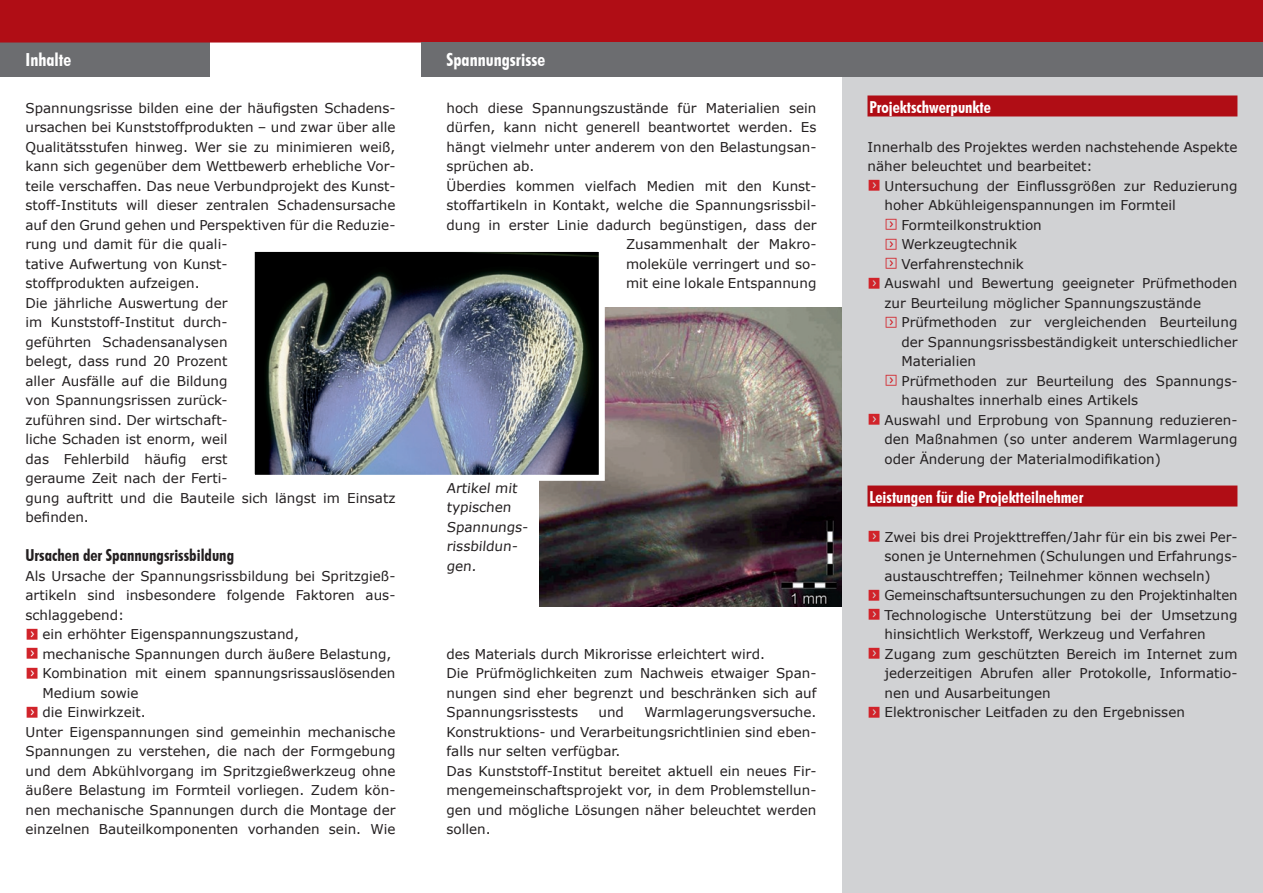
<style>
.page{position:relative;width:1263px;height:893px;background:#fff}
.page>*{position:absolute;margin:0;border:0;box-sizing:border-box;transform-origin:0 0}
.t1{font:700 condensed 18px "Futura BT";color:#fff}
.t2{font:700 condensed 16.5px "Futura BT";color:#fff}
.t3{font:700 condensed 16.5px "Futura BT";color:#231f20}
.t4{font:13.5px/19.5px "Verdana";color:#231f20}
.s1{font-family:"Button Bonus Square Negative";color:#d1232a}
.s2{font-family:"Button Bonus Square Positive";color:#d1232a}
</style>
<div class="page">
<img style="left:539px;top:308px;width:303px;height:298px">
<div style="left:842px;top:0;width:421px;height:893px;background:#d1d2d4"></div>
<div style="left:0;top:43px;width:210px;height:34px;background:#6c6d70"></div>
<div style="left:0;top:0;width:1263px;height:43px;background:#b00d15"></div>
<div style="left:421px;top:43px;width:842px;height:34px;background:#6c6d70"></div>
<div style="left:867px;top:95px;width:370px;height:21px;background:#b00d15"></div>
<div style="left:867px;top:485px;width:370px;height:21px;background:#b00d15"></div>
<img style="left:254px;top:251px;width:354px;height:233px">
<h1 class="t1" style="left:26px;top:49px;width:47px">Inhalte</h1>
<h1 class="t1" style="left:446px;top:49px;width:100px">Spannungsrisse</h1>
<p class="t4" style="left:26px;top:97px;width:371px">Spannungsrisse bilden eine der häufigsten Schadens&shy;ursachen bei Kunststoffprodukten – und zwar über alle Qualitätsstufen hinweg. Wer sie zu minimieren weiß, kann sich gegenüber dem Wettbewerb erhebliche Vor&shy;teile verschaffen. Das neue Verbundprojekt des Kunst&shy;stoff-Instituts will dieser zentralen Schadensursache auf den Grund gehen und Perspektiven für die Reduzie&shy;rung und damit für die quali-<br>tative Aufwertung von Kunst-<br>stoffprodukten aufzeigen.<br>Die jährliche Auswertung der<br>im Kunststoff-Institut durch-<br>geführten Schadensanalysen<br>belegt, dass rund 20 Prozent<br>aller Ausfälle auf die Bildung<br>von Spannungsrissen zurück-<br>zuführen sind. Der wirtschaft-<br>liche Schaden ist enorm, weil<br>das Fehlerbild häufig erst<br>geraume Zeit nach der Ferti-<br>gung auftritt und die Bauteile sich längst im Einsatz befinden.</p>
<p class="t3" style="left:26px;top:545px;width:210px">Ursachen der Spannungsrissbildung</p>
<p class="t4" style="left:26px;top:565px;width:371px">Als Ursache der Spannungsrissbildung bei Spritzgieß-</p>
<p class="t4" style="left:26px;top:585px;width:371px">artikeln sind insbesondere folgende Faktoren aus-</p>
<p class="t4" style="left:26px;top:604px;width:100px">schlaggebend:</p>
<p class="t4" style="left:26px;top:624px;width:275px"><span class="s1">f</span> ein erhöhter Eigenspannungszustand,</p>
<p class="t4" style="left:26px;top:643px;width:367px"><span class="s1">f</span> mechanische Spannungen durch äußere Belastung,</p>
<p class="t4" style="left:26px;top:663px;width:371px"><span class="s1">f</span> Kombination mit einem spannungsrissauslösenden</p>
<p class="t4" style="left:43px;top:682px;width:97px">Medium sowie</p>
<p class="t4" style="left:26px;top:702px;width:122px"><span class="s1">f</span> die Einwirkzeit.</p>
<p class="t4" style="left:26px;top:721px;width:371px">Unter Eigenspannungen sind gemeinhin mechanische</p>
<p class="t4" style="left:26px;top:741px;width:371px">Spannungen zu verstehen, die nach der Formgebung</p>
<p class="t4" style="left:26px;top:760px;width:371px">und dem Abkühlvorgang im Spritzgießwerkzeug ohne</p>
<p class="t4" style="left:26px;top:780px;width:371px">äußere Belastung im Formteil vorliegen. Zudem kön-</p>
<p class="t4" style="left:26px;top:799px;width:371px">nen mechanische Spannungen durch die Montage der</p>
<p class="t4" style="left:26px;top:819px;width:371px">einzelnen Bauteilkomponenten vorhanden sein. Wie</p>
<p class="t4" style="left:446px;top:97px;width:371px">hoch diese Spannungszustände für Materialien sein</p>
<p class="t4" style="left:446px;top:117px;width:371px">dürfen, kann nicht generell beantwortet werden. Es</p>
<p class="t4" style="left:446px;top:136px;width:371px">hängt vielmehr unter anderem von den Belastungsan-</p>
<p class="t4" style="left:446px;top:156px;width:89px">sprüchen ab.</p>
<p class="t4" style="left:446px;top:175px;width:371px">Überdies kommen vielfach Medien mit den Kunst-</p>
<p class="t4" style="left:446px;top:195px;width:371px">stoffartikeln in Kontakt, welche die Spannungsrissbil-</p>
<p class="t4" style="left:446px;top:214px;width:371px">dung in erster Linie dadurch begünstigen, dass der</p>
<p class="t4" style="left:626px;top:234px;width:192px">Zusammenhalt der Makro-</p>
<p class="t4" style="left:626px;top:253px;width:192px">moleküle verringert und so-</p>
<p class="t4" style="left:626px;top:273px;width:192px">mit eine lokale Entspannung</p>
<p class="t4" style="left:446px;top:478px;width:85px">Artikel mit typischen<br>Spannungs&shy;rissbildun&shy;gen.</p>
<p class="t4" style="left:446px;top:643px;width:371px">des Materials durch Mikrorisse erleichtert wird.<br>Die Prüfmöglichkeiten zum Nachweis etwaiger Span&shy;nungen sind eher begrenzt und beschränken sich auf Spannungsrisstests</p>
<p class="t4" style="left:446px;top:702px;width:371px;text-indent:198px">Warmlagerungsversuche.<br>Konstruktions- und Verarbeitungsrichtlinien sind eben&shy;falls nur selten verfügbar.<br>Das Kunststoff-Institut bereitet aktuell ein neues Fir&shy;mengemeinschaftsprojekt vor, in dem Problemstellun&shy;gen und mögliche Lösungen näher beleuchtet werden sollen.</p>
<p class="t4" style="left:598px;top:702px;width:27px">und</p>
<p class="t2" style="left:870px;top:97px;width:123px">Projektschwerpunkte</p>
<p class="t4" style="left:867px;top:136px;width:371px">Innerhalb des Projektes werden nachstehende Aspekte</p>
<p class="t4" style="left:867px;top:156px;width:227px">näher beleuchtet und bearbeitet:</p>
<p class="t4" style="left:867px;top:175px;width:371px"><span class="s1">f</span> Untersuchung der Einflussgrößen zur Reduzierung</p>
<p class="t4" style="left:884px;top:195px;width:293px">hoher Abkühleigenspannungen im Formteil</p>
<p class="t4" style="left:884px;top:214px;width:159px"><span class="s2">f</span> Formteilkonstruktion</p>
<p class="t4" style="left:884px;top:234px;width:134px"><span class="s2">f</span> Werkzeugtechnik</p>
<p class="t4" style="left:884px;top:253px;width:141px"><span class="s2">f</span> Verfahrenstechnik</p>
<p class="t4" style="left:867px;top:273px;width:371px"><span class="s1">f</span> Auswahl und Bewertung geeigneter Prüfmethoden</p>
<p class="t4" style="left:884px;top:292px;width:318px">zur Beurteilung möglicher Spannungszustände</p>
<p class="t4" style="left:884px;top:312px;width:354px"><span class="s2">f</span> Prüfmethoden zur vergleichenden Beurteilung</p>
<p class="t4" style="left:901px;top:331px;width:337px">der Spannungsrissbeständigkeit unterschiedlicher</p>
<p class="t4" style="left:901px;top:351px;width:76px">Materialien</p>
<p class="t4" style="left:884px;top:370px;width:354px"><span class="s2">f</span> Prüfmethoden zur Beurteilung des Spannungs-</p>
<p class="t4" style="left:901px;top:390px;width:238px">haushaltes innerhalb eines Artikels</p>
<p class="t4" style="left:867px;top:409px;width:371px"><span class="s1">f</span> Auswahl und Erprobung von Spannung reduzieren-</p>
<p class="t4" style="left:884px;top:429px;width:354px">den Maßnahmen (so unter anderem Warmlagerung</p>
<p class="t4" style="left:884px;top:448px;width:278px">oder Änderung der Materialmodifikation)</p>
<p class="t2" style="left:870px;top:487px;width:215px">Leistungen für die Projektteilnehmer</p>
<p class="t4" style="left:867px;top:526px;width:371px"><span class="s1">f</span> Zwei bis drei Projekttreffen/Jahr für ein bis zwei Per-</p>
<p class="t4" style="left:884px;top:546px;width:354px">sonen je Unternehmen (Schulungen und Erfahrungs-</p>
<p class="t4" style="left:884px;top:565px;width:328px">austauschtreffen; Teilnehmer können wechseln)</p>
<p class="t4" style="left:867px;top:585px;width:371px"><span class="s1">f</span> Gemeinschaftsuntersuchungen zu den Projektinhalten</p>
<p class="t4" style="left:867px;top:604px;width:371px"><span class="s1">f</span> Technologische Unterstützung bei der Umsetzung</p>
<p class="t4" style="left:884px;top:624px;width:323px">hinsichtlich Werkstoff, Werkzeug und Verfahren</p>
<p class="t4" style="left:867px;top:643px;width:371px"><span class="s1">f</span> Zugang zum geschützten Bereich im Internet zum</p>
<p class="t4" style="left:884px;top:663px;width:354px">jederzeitigen Abrufen aller Protokolle, Informatio-</p>
<p class="t4" style="left:884px;top:682px;width:168px">nen und Ausarbeitungen</p>
<p class="t4" style="left:867px;top:702px;width:319px"><span class="s1">f</span> Elektronischer Leitfaden zu den Ergebnissen</p>
</div>
